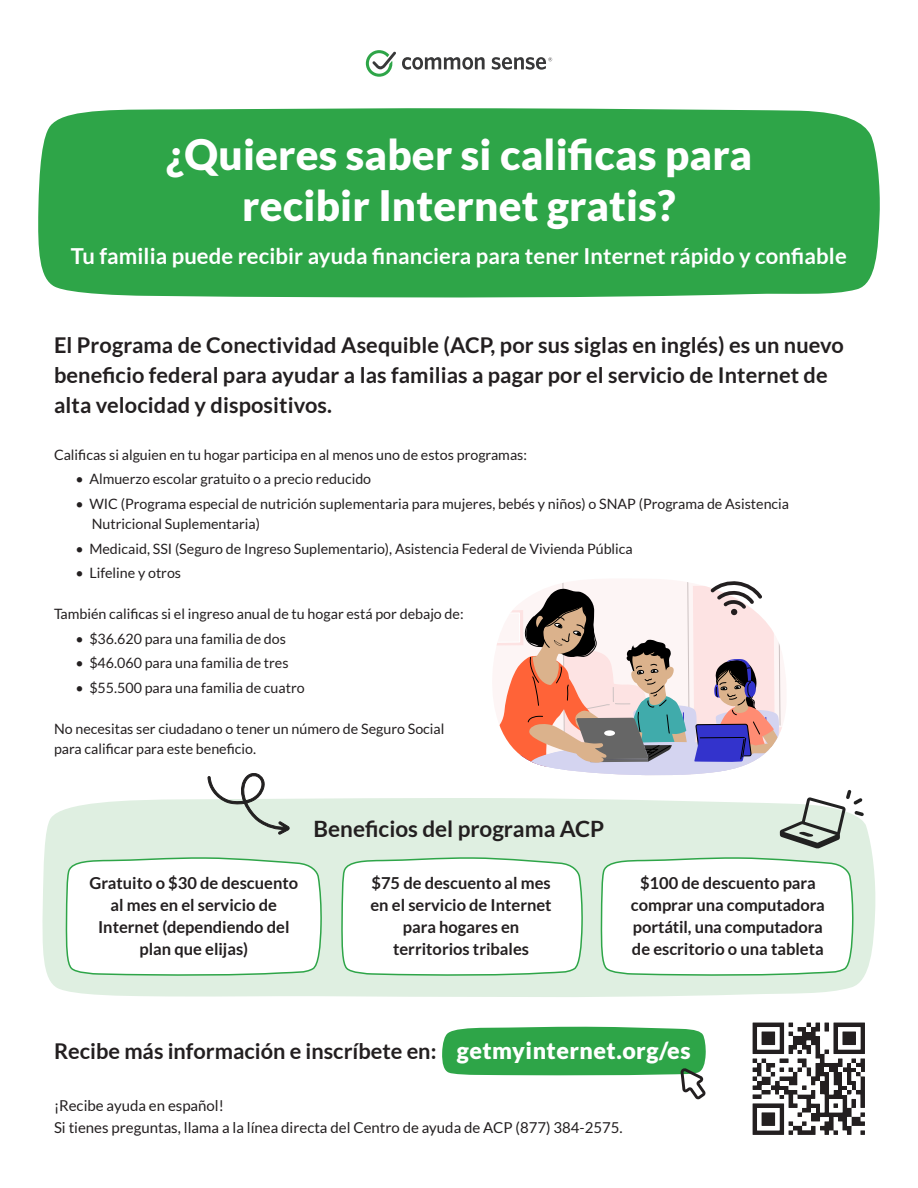
<style>
.page{position:relative;width:918px;height:1188px;background:#fff}
.page>*{position:absolute;margin:0;border:0;box-sizing:border-box;transform-origin:0 0}
.t1{font:900 42px/51px "Lato";letter-spacing:.005em;color:#fff;text-align:center}
.t2{font:700 22.5px "Lato";color:#231f20}
.t3{font:700 22.05px "Lato";letter-spacing:.005em;color:#fff}
.t4{font:700 21.75px/30px "Lato";letter-spacing:.005em;color:#231f20}
.t5{font:700 16.5px/21.8px "Lato";color:#231f20;text-align:center}
.t6{font:15px/22.5px "Lato";color:#231f20}
.t7{font:14.25px/20.2px "Lato";color:#231f20}
.s1{font-weight:900;font-size:23.25px;color:#fff}
</style>
<div class="page">
<svg style="left:42px;top:798px;width:834px;height:199px;background:#e1f0e2"></svg>
<svg style="left:340px;top:856px;width:244px;height:121px"></svg>
<svg style="left:600px;top:856px;width:254px;height:121px"></svg>
<svg style="left:65px;top:856px;width:258px;height:121px"></svg>
<svg style="left:208px;top:773px;width:82px;height:62px"></svg>
<div style="left:38px;top:108px;width:842px;height:190px;background:#2ea548"></div>
<svg style="left:402px;top:57px;width:83px;height:13px"></svg>
<svg style="left:366px;top:50px;width:30px;height:27px"></svg>
<svg style="left:492px;top:57px;width:60px;height:13px"></svg>
<svg style="left:753px;top:1023px;width:112px;height:112px"></svg>
<svg style="left:442px;top:1027px;width:264px;height:73px"></svg>
<svg style="left:497px;top:581px;width:285px;height:195px"></svg>
<div style="left:731px;top:609px;width:7px;height:6px;background:#231f20;border-radius:50%"></div>
<svg style="left:780px;top:790px;width:84px;height:59px"></svg>
<h1 class="t1" style="left:166px;top:129px;width:588px">¿Quieres saber si calificas para recibir Internet gratis?</h1>
<h3 class="t3" style="left:71px;top:243px;width:778px">Tu familia puede recibir ayuda financiera para tener Internet rápido y confiable</h3>
<h3 class="t4" style="left:54px;top:329px;width:791px">El Programa de Conectividad Asequible (ACP, por sus siglas en inglés) es un nuevo beneficio federal para ayudar a las familias a pagar por el servicio de Internet de alta velocidad y dispositivos.</h3>
<p class="t7" style="left:54px;top:444px;width:475px">Calificas si alguien en tu hogar participa en al menos uno de estos programas:</p>
<p class="t7" style="left:76px;top:470px;width:297px">• Almuerzo escolar gratuito o a precio reducido</p>
<p class="t7" style="left:92px;top:494px;width:699px;text-indent:-16px">• WIC (Programa especial de nutrición suplementaria para mujeres, bebés y niños) o SNAP (Programa de Asistencia<br>Nutricional Suplementaria)</p>
<p class="t7" style="left:76px;top:539px;width:559px">• Medicaid, SSI (Seguro de Ingreso Suplementario), Asistencia Federal de Vivienda Pública</p>
<p class="t7" style="left:76px;top:564px;width:107px">• Lifeline y otros</p>
<p class="t7" style="left:54px;top:604px;width:411px">También calificas si el ingreso anual de tu hogar está por debajo de:</p>
<p class="t7" style="left:76px;top:629px;width:212px">• $36.620 para una familia de dos</p>
<p class="t7" style="left:76px;top:654px;width:215px">• $46.060 para una familia de tres</p>
<p class="t7" style="left:76px;top:678px;width:231px">• $55.500 para una familia de cuatro</p>
<p class="t7" style="left:54px;top:719px;width:392px">No necesitas ser ciudadano o tener un número de Seguro Social para calificar para este beneficio.</p>
<h2 class="t2" style="left:314px;top:816px;width:292px">Beneficios del programa ACP</h2>
<p class="t5" style="left:89px;top:872px;width:210px">Gratuito o $30 de descuento al mes en el servicio de<br>Internet (dependiendo del plan que elijas)</p>
<p class="t5" style="left:371px;top:872px;width:183px">$75 de descuento al mes en el servicio de Internet para hogares en territorios tribales</p>
<p class="t5" style="left:631px;top:872px;width:196px">$100 de descuento para comprar una computadora portátil, una computadora de escritorio o una tableta</p>
<h3 class="t4" style="left:54px;top:1035px;width:638px">Recibe más información e inscríbete en: <span class="s1">getmyinternet.org/es</span></h3>
<p class="t6" style="left:54px;top:1095px;width:570px">¡Recibe ayuda en español!<br>Si tienes preguntas, llama a la línea directa del Centro de ayuda de ACP (877) 384-2575.</p>
</div>
